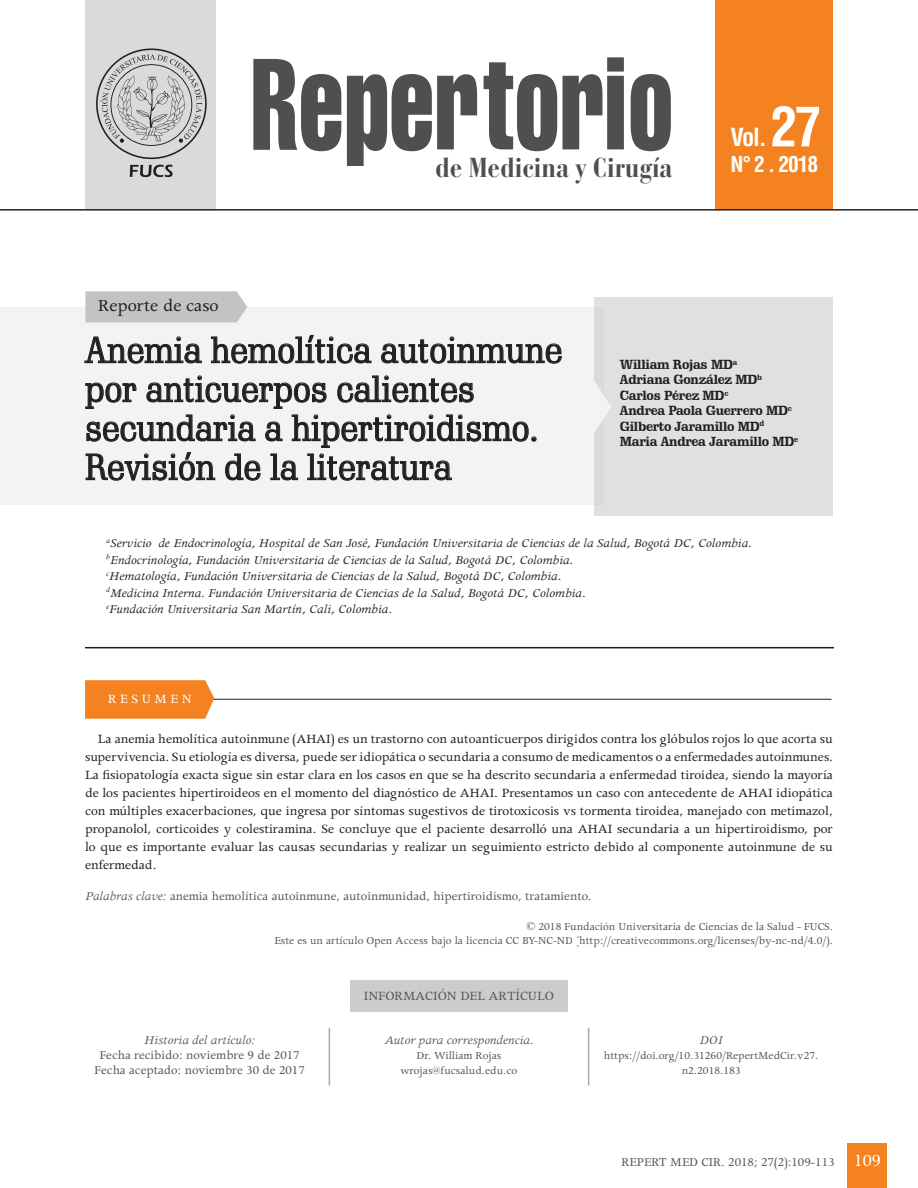
<style>
.page{position:relative;width:918px;height:1188px;background:#fff}
.page>*{position:absolute;margin:0;border:0;box-sizing:border-box;transform-origin:0 0}
.t1{font:36px/39px "Schadow BT";color:#231f20}
.t2{font:700 condensed 27.3px "Bauer Bodoni Std";color:#4e4f50}
.t3{font:700 condensed 24.45px "Helvetica LT Std";color:#fff}
.t4{font:700 condensed 21.45px "Helvetica LT Std";color:#fff}
.t5{font:19.05px "Apollo MT Std";color:#231f20}
.t6{font:14.25px/18px "Apollo MT Std";color:#231f20;text-align:justify}
.t7{font:14.25px "Apollo MT Std";color:#57585a}
.t8{font:14.25px "Apollo MT Std";color:#fff}
.t9{font:italic 13.5px "Apollo MT Std";color:#231f20}
.t10{font:13.5px "Apollo MT Std";color:#57585a}
.t11{font:italic 13.5px "Apollo MT Std";color:#57585a}
.t12{font:700 12.9px/15.5px "Schadow BT";letter-spacing:-.02em;color:#231f20}
.t13{font:12px/15px "Apollo MT Std";color:#57585a;text-align:center}
.s1{font-size:53.7px}
.s2{font-style:italic}
.s3{font-size:19.05px;color:#fff}
</style>
<div class="page">
<div style="left:848px;top:1143px;width:39px;height:45px;background:#f58220"></div>
<div style="left:0;top:307px;width:603px;height:197px;background:#f2f3f4"></div>
<div style="left:594px;top:297px;width:239px;height:219px;background:#dfe0e0"></div>
<div style="left:715px;top:0;width:118px;height:209px;background:#f58220"></div>
<svg style="left:631px;top:74px;width:40px;height:77px"></svg>
<svg style="left:563px;top:57px;width:61px;height:92px"></svg>
<svg style="left:484px;top:62px;width:73px;height:89px"></svg>
<svg style="left:347px;top:74px;width:130px;height:92px"></svg>
<svg style="left:253px;top:59px;width:88px;height:92px"></svg>
<div style="left:85px;top:0;width:131px;height:209px;background:#d9dadc"></div>
<svg style="left:130px;top:165px;width:43px;height:12px"></svg>
<svg style="left:96px;top:48px;width:111px;height:111px"></svg>
<hr style="left:0;top:209px;width:918px;height:2px;background:#231f20">
<svg style="left:84px;top:336px;width:118px;height:28px"></svg>
<svg style="left:211px;top:335px;width:161px;height:29px"></svg>
<svg style="left:381px;top:336px;width:181px;height:28px"></svg>
<svg style="left:85px;top:375px;width:452px;height:106px"></svg>
<hr style="left:85px;top:647px;width:749px;height:1px;background:#231f20">
<svg style="left:594px;top:382px;width:17px;height:50px"></svg>
<div style="left:85px;top:291px;width:162px;height:31px;background:#c2c3c3"></div>
<hr style="left:329px;top:1028px;width:1px;height:58px;background:#a8a9ad">
<hr style="left:588px;top:1028px;width:1px;height:58px;background:#a8a9ad">
<hr style="left:85px;top:699px;width:746px;height:1px;background:#231f20">
<svg style="left:85px;top:680px;width:129px;height:39px;background:#f5872a"></svg>
<div style="left:350px;top:980px;width:217px;height:31px;background:#cbccce"></div>
<p class="t5" style="left:98px;top:295px;width:122px">Reporte de caso</p>
<p class="t2" style="left:435px;top:151px;width:239px">de Medicina y Cirugía</p>
<p class="t3" style="left:730px;top:122px;width:93px">Vol. <span class="s1">27</span></p>
<p class="t4" style="left:730px;top:151px;width:89px">N° 2 . 2018</p>
<p class="t1" style="left:85px;top:330px;width:479px">Anemia hemolítica autoinmune por anticuerpos calientes secundaria a hipertiroidismo.<br>Revisión de la literatura</p>
<p class="t12" style="left:620px;top:356px;width:119px">William Rojas MD<sup>a</sup></p>
<p class="t12" style="left:620px;top:372px;width:144px">Adriana González MD<sup>b</sup></p>
<p class="t12" style="left:620px;top:387px;width:110px">Carlos Pérez MD<sup>c</sup></p>
<p class="t12" style="left:620px;top:403px;width:174px">Andrea Paola Guerrero MD<sup>c<br></sup>Gilberto Jaramillo MD<sup>d</sup></p>
<p class="t12" style="left:620px;top:434px;width:180px">Maria Andrea Jaramillo MD<sup>e</sup></p>
<p class="t9" style="left:106px;top:536px;width:647px"><sup>a</sup>Servicio de Endocrinología, Hospital de San José, Fundación Universitaria de Ciencias de la Salud, Bogotá DC, Colombia.</p>
<p class="t9" style="left:106px;top:553px;width:468px"><sup>b</sup>Endocrinología, Fundación Universitaria de Ciencias de la Salud, Bogotá DC, Colombia.</p>
<p class="t9" style="left:106px;top:569px;width:457px"><sup>c</sup>Hematología, Fundación Universitaria de Ciencias de la Salud, Bogotá DC, Colombia.</p>
<p class="t9" style="left:106px;top:586px;width:481px"><sup>d</sup>Medicina Interna. Fundación Universitaria de Ciencias de la Salud, Bogotá DC, Colombia.</p>
<p class="t9" style="left:106px;top:602px;width:287px"><sup>e</sup>Fundación Universitaria San Martín, Cali, Colombia.</p>
<p class="t8" style="left:108px;top:691px;width:85px">R E S U M E N</p>
<p class="t6" style="left:85px;top:730px;width:749px;text-indent:13px">La anemia hemolítica autoinmune (AHAI) es un trastorno con autoanticuerpos dirigidos contra los glóbulos rojos lo que acorta su supervivencia. Su etiología es diversa, puede ser idiopática o secundaria a consumo de medicamentos o a enfermedades autoinmunes.<br>La fisiopatología exacta sigue sin estar clara en los casos en que se ha descrito secundaria a enfermedad tiroidea, siendo la mayoría de los pacientes hipertiroideos en el momento del diagnóstico de AHAI. Presentamos un caso con antecedente de AHAI idiopática con múltiples exacerbaciones, que ingresa por síntomas sugestivos de tirotoxicosis vs tormenta tiroidea, manejado con metimazol, propanolol, corticoides y colestiramina. Se concluye que el paciente desarrolló una AHAI secundaria a un hipertiroidismo, por lo que es importante evaluar las causas secundarias y realizar un seguimiento estricto debido al componente autoinmune de su enfermedad.</p>
<p class="t10" style="left:85px;top:889px;width:508px"><span class="s2">Palabras clave:</span> anemia hemolítica autoinmune, autoinmunidad, hipertiroidismo, tratamiento.</p>
<p class="t13" style="left:526px;top:920px;width:308px">© 2018 Fundación Universitaria de Ciencias de la Salud - FUCS.</p>
<p class="t13" style="left:274px;top:933px;width:560px">Este es un artículo Open Access bajo la licencia CC BY-NC-ND (http://creativecommons.org/licenses/by-nc-nd/4.0/).</p>
<p class="t11" style="left:144px;top:1033px;width:112px">Historia del artículo:</p>
<p class="t10" style="left:100px;top:1048px;width:201px">Fecha recibido: noviembre 9 de 2017</p>
<p class="t10" style="left:95px;top:1063px;width:212px">Fecha aceptado: noviembre 30 de 2017</p>
<p class="t7" style="left:364px;top:988px;width:192px">INFORMACIÓN DEL ARTÍCULO</p>
<p class="t11" style="left:384px;top:1033px;width:151px">Autor para correspondencia.</p>
<p class="t13" style="left:417px;top:1049px;width:86px">Dr. William Rojas</p>
<p class="t13" style="left:401px;top:1064px;width:118px">wrojas@fucsalud.edu.co</p>
<p class="t11" style="left:700px;top:1033px;width:25px">DOI</p>
<p class="t13" style="left:604px;top:1049px;width:216px">https://doi.org/10.31260/RepertMedCir.v27. n2.2018.183</p>
<p class="t10" style="left:622px;top:1155px;width:261px">REPERT MED CIR. 2018; 27(2):109-113 <span class="s3">109</span></p>
</div>
